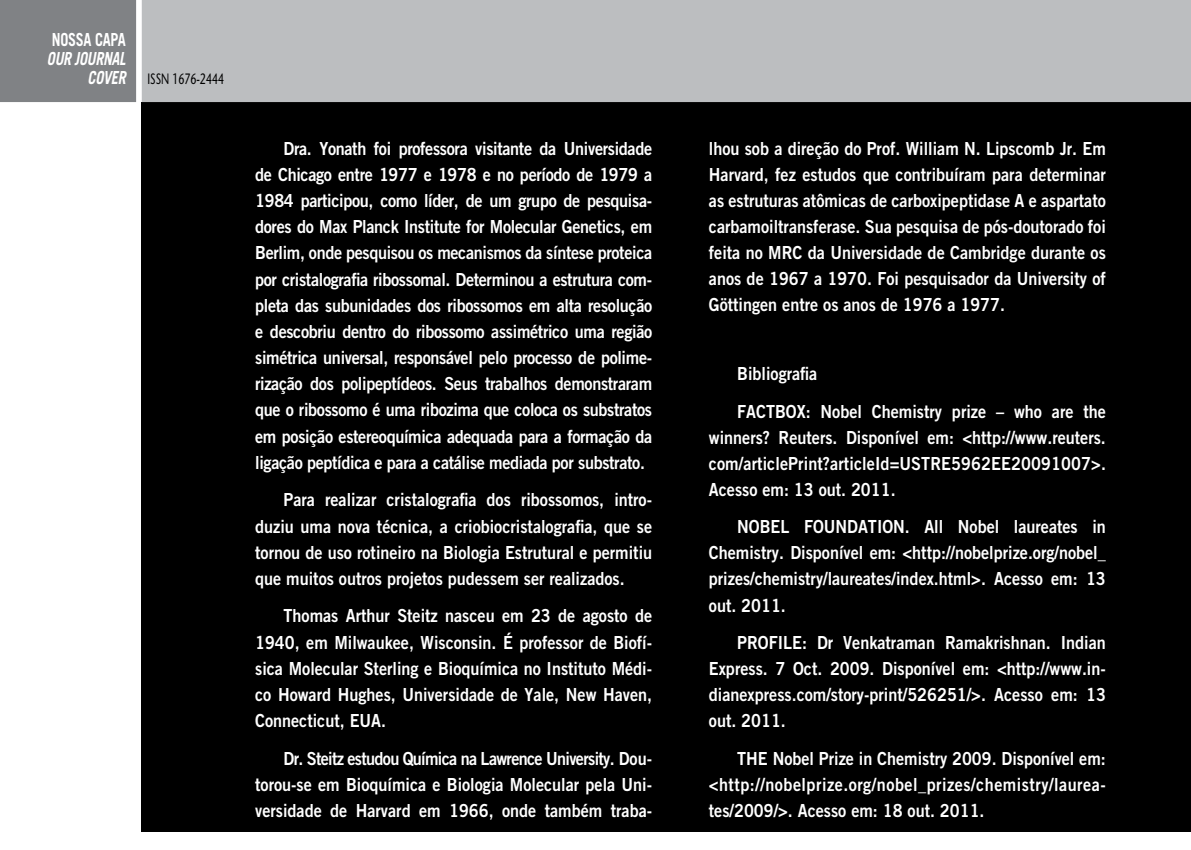
<style>
.page{position:relative;width:1191px;height:850px;background:#fff}
.page>*{position:absolute;margin:0;border:0;box-sizing:border-box;transform-origin:0 0}
.t1{font:18px/26.2px "Trade Gothic LT Std Bd 2";color:#fff;text-align:justify;scale:.9 1}
.t2{font:italic 700 18px/19px "Trade Gothic LT Std";letter-spacing:-.02em;color:#fff;text-align:right;scale:.8 1}
.t3{font:700 18px "Trade Gothic LT Std";letter-spacing:-.02em;color:#fff;scale:.8 1}
.t4{font:500 15px "Stone Sans Std";color:#000;scale:.7 1}
</style>
<div class="page">
<div style="left:142px;top:102px;width:1049px;height:729px;background:#000"></div>
<div style="left:0;top:0;width:136px;height:102px;background:#808285"></div>
<div style="left:142px;top:0;width:1049px;height:102px;background:#bcbec0"></div>
<p class="t3" style="left:52px;top:29px;width:94px">NOSSA CAPA</p>
<p class="t2" style="left:47px;top:49px;width:100px">OUR JOURNAL<br>COVER</p>
<p class="t4" style="left:147px;top:70px;width:111px">ISSN 1676-2444</p>
<p class="t1" style="left:255px;top:135px;width:442px;text-indent:28px">Dra. Yonath foi professora visitante da Universidade de Chicago entre 1977 e 1978 e no período de 1979 a 1984 participou, como líder, de um grupo de pesquisa&shy;dores do Max Planck Institute for Molecular Genetics, em Berlim, onde pesquisou os mecanismos da síntese proteica por cristalografia ribossomal. Determinou a estrutura com&shy;pleta das subunidades dos ribossomos em alta resolução e descobriu dentro do ribossomo assimétrico uma região simétrica universal, responsável pelo processo de polime&shy;rização dos polipeptídeos. Seus trabalhos demonstraram que o ribossomo é uma ribozima que coloca os substratos em posição estereoquímica adequada para a formação da ligação peptídica e para a catálise mediada por substrato.</p>
<p class="t1" style="left:255px;top:486px;width:442px;text-indent:28px">Para realizar cristalografia dos ribossomos, intro&shy;duziu uma nova técnica, a criobiocristalografia, que se tornou de uso rotineiro na Biologia Estrutural e permitiu que muitos outros projetos pudessem ser realizados.</p>
<p class="t1" style="left:255px;top:602px;width:443px;text-indent:28px">Thomas Arthur Steitz nasceu em 23 de agosto de 1940, em Milwaukee, Wisconsin. É professor de Biofí&shy;sica Molecular Sterling e Bioquímica no Instituto Médi&shy;co Howard Hughes, Universidade de Yale, New Haven, Connecticut, EUA.</p>
<p class="t1" style="left:255px;top:744px;width:442px;text-indent:28px">Dr. Steitz estudou Química na Lawrence University. Dou&shy;torou-se em Bioquímica e Biologia Molecular pela Uni&shy;versidade de Harvard em 1966, onde também traba-</p>
<p class="t1" style="left:709px;top:135px;width:442px">lhou sob a direção do Prof. William N. Lipscomb Jr. Em Harvard, fez estudos que contribuíram para determinar as estruturas atômicas de carboxipeptidase A e aspartato carbamoiltransferase. Sua pesquisa de pós-doutorado foi feita no MRC da Universidade de Cambridge durante os anos de 1967 a 1970. Foi pesquisador da University of Göttingen entre os anos de 1976 a 1977.</p>
<p class="t1" style="left:737px;top:354px;width:411px;line-height:37.4px">Bibliografia<br>FACTBOX: Nobel Chemistry prize – who are the</p>
<p class="t1" style="left:709px;top:424px;width:443px">winners? Reuters. Disponível em: &lt;http://www.reuters. com/articlePrint?articleId=USTRE5962EE20091007&gt;.<br>Acesso em: 13 out. 2011.</p>
<p class="t1" style="left:709px;top:513px;width:442px;text-indent:28px">NOBEL FOUNDATION. All Nobel laureates in Chemistry. Disponível em: &lt;http://nobelprize.org/nobel_ prizes/chemistry/laureates/index.html&gt;. Acesso em: 13 out. 2011.</p>
<p class="t1" style="left:737px;top:629px;width:22px">Profile</p>
<p class="t1" style="left:709px;top:629px;width:442px;text-indent:93px">: Dr Venkatraman Ramakrishnan. Indian Express. 7 Oct. 2009. Disponível em: &lt;http://www.in&shy;dianexpress.com/story-print/526251/&gt;. Acesso em: 13 out. 2011.</p>
<p class="t1" style="left:709px;top:745px;width:442px;text-indent:28px">THE Nobel Prize in Chemistry 2009. Disponível em: &lt;http://nobelprize.org/nobel_prizes/chemistry/laurea&shy;tes/2009/&gt;. Acesso em: 18 out. 2011.</p>
</div>
